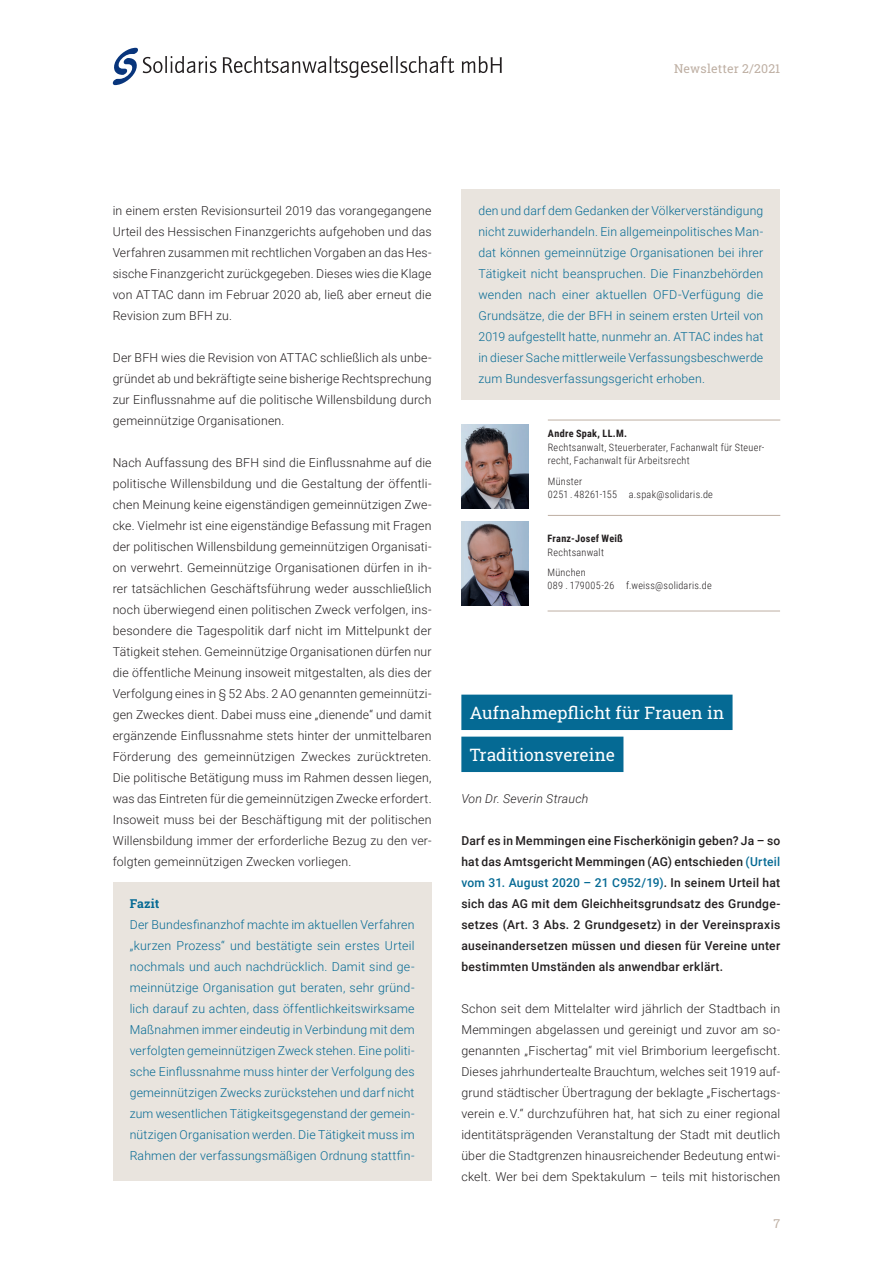
<style>
.page{position:relative;width:893px;height:1263px;background:#fff}
.page>*{position:absolute;margin:0;border:0;box-sizing:border-box;transform-origin:0 0}
.Headline{font:17.25px "Roboto Slab";color:#fff}
.Fließtext{font:300 12.3px/21px "Roboto";letter-spacing:.015em;color:#231f20;text-align:justify}
.Fazit{font:300 12.3px/21px "Roboto";letter-spacing:.015em;color:#056a94;text-align:justify}
.Fließtext_Anleser{font:500 12.3px/21px "Roboto";letter-spacing:.02em;color:#231f20;text-align:justify}
.Fließtext_Autor{font:italic 300 12.3px "Roboto";letter-spacing:.02em;color:#231f20}
.t1{font:12.3px "Roboto Slab";letter-spacing:.01em;color:#beafa3}
.Fazit_Headline{font:700 12.3px "Roboto Slab";letter-spacing:.01em;color:#056a94}
.Autor_-_Fließtext{font:300 10.2px/13.5px "Roboto Condensed";letter-spacing:.025em;color:#231f20}
.Autor_-_Name{font:700 10.2px "Roboto Condensed";letter-spacing:.03em;color:#231f20}
.s1{color:#056a94}
</style>
<div class="page">
<svg style="left:223px;top:56px;width:231px;height:22px"></svg>
<svg style="left:462px;top:56px;width:40px;height:17px"></svg>
<svg style="left:113px;top:48px;width:104px;height:37px"></svg>
<div style="left:113px;top:883px;width:319px;height:298px;background:#e9e4de"></div>
<div style="left:461px;top:190px;width:319px;height:210px;background:#e9e4de"></div>
<hr style="left:548px;top:420px;width:232px;height:1px;background:#beafa3">
<hr style="left:548px;top:515px;width:232px;height:1px;background:#beafa3">
<img style="left:461px;top:425px;width:67px;height:84px">
<hr style="left:548px;top:611px;width:232px;height:1px;background:#beafa3">
<img style="left:461px;top:522px;width:67px;height:84px">
<div style="left:461px;top:695px;width:271px;height:35px;background:#056a94"></div>
<div style="left:461px;top:737px;width:162px;height:35px;background:#056a94"></div>
<p class="t1" style="left:674px;top:60px;width:108px">Newsletter 2/2021</p>
<p class="Fließtext" style="left:113px;top:199px;width:320px">in einem ersten Revisionsurteil 2019 das vorangegangene Urteil des Hessischen Finanzgerichts aufgehoben und das Verfahren zusammen mit rechtlichen Vorgaben an das Hes&shy;sische Finanzgericht zurückgegeben. Dieses wies die Klage von ATTAC dann im Februar 2020 ab, ließ aber erneut die Revision zum BFH zu.</p>
<p class="Fließtext" style="left:113px;top:346px;width:320px">Der BFH wies die Revision von ATTAC schließlich als unbe&shy;gründet ab und bekräftigte seine bisherige Rechtsprechung zur Einflussnahme auf die politische Willensbildung durch gemeinnützige Organisationen.</p>
<p class="Fließtext" style="left:113px;top:451px;width:320px">Nach Auffassung des BFH sind die Einflussnahme auf die politische Willensbildung und die Gestaltung der öffentli&shy;chen Meinung keine eigenständigen gemeinnützigen Zwe&shy;cke. Vielmehr ist eine eigenständige Befassung mit Fragen der politischen Willensbildung gemeinnützigen Organisati&shy;on verwehrt. Gemeinnützige Organisationen dürfen in ih&shy;rer tatsächlichen Geschäftsführung weder ausschließlich noch überwiegend einen politischen Zweck verfolgen, ins&shy;besondere die Tagespolitik darf nicht im Mittelpunkt der Tätigkeit stehen. Gemeinnützige Organisationen dürfen nur die öffentliche Meinung insoweit mitgestalten, als dies der Verfolgung eines in § 52 Abs. 2 AO genannten gemeinnützi&shy;gen Zweckes dient. Dabei muss eine „dienende“ und damit ergänzende Einflussnahme stets hinter der unmittelbaren Förderung des gemeinnützigen Zweckes zurücktreten.<br>Die politische Betätigung muss im Rahmen dessen liegen, was das Eintreten für die gemeinnützigen Zwecke erfordert.<br>Insoweit muss bei der Beschäftigung mit der politischen Willensbildung immer der erforderliche Bezug zu den ver&shy;folgten gemeinnützigen Zwecken vorliegen.</p>
<p class="Fazit_Headline" style="left:130px;top:895px;width:31px">Fazit</p>
<p class="Fazit" style="left:130px;top:913px;width:286px">Der Bundesfinanzhof machte im aktuellen Verfahren „kurzen Prozess“ und bestätigte sein erstes Urteil nochmals und auch nachdrücklich. Damit sind ge&shy;meinnützige Organisation gut beraten, sehr gründ&shy;lich darauf zu achten, dass öffentlichkeitswirksame Maßnahmen immer eindeutig in Verbindung mit dem verfolgten gemeinnützigen Zweck stehen. Eine politi&shy;sche Einflussnahme muss hinter der Verfolgung des gemeinnützigen Zwecks zurückstehen und darf nicht zum wesentlichen Tätigkeitsgegenstand der gemein&shy;nützigen Organisation werden. Die Tätigkeit muss im Rahmen der verfassungsmäßigen Ordnung stattfin-</p>
<p class="Fazit" style="left:478px;top:199px;width:286px">den und darf dem Gedanken der Völkerverständigung nicht zuwiderhandeln. Ein allgemeinpolitisches Man&shy;dat können gemeinnützige Organisationen bei ihrer Tätigkeit nicht beanspruchen. Die Finanzbehörden wenden nach einer aktuellen OFD-Verfügung die Grundsätze, die der BFH in seinem ersten Urteil von 2019 aufgestellt hatte, nunmehr an. ATTAC indes hat in dieser Sache mittlerweile Verfassungsbeschwerde zum Bundesverfassungsgericht erhoben.</p>
<p class="Autor_-_Name" style="left:548px;top:427px;width:81px">Andre Spak, LL.M.</p>
<p class="Autor_-_Fließtext" style="left:548px;top:440px;width:218px">Rechtsanwalt, Steuerberater, Fachanwalt für Steuer&shy;recht, Fachanwalt für Arbeitsrecht</p>
<p class="Autor_-_Fließtext" style="left:548px;top:474px;width:167px">Münster<br>0251 . 48261-155 a.spak@solidaris.de</p>
<p class="Autor_-_Name" style="left:548px;top:531px;width:77px">Franz-Josef Weiß</p>
<p class="Autor_-_Fließtext" style="left:548px;top:542px;width:58px;line-height:20.2px">Rechtsanwalt<br>München</p>
<p class="Autor_-_Fließtext" style="left:548px;top:579px;width:166px">089 . 179005-26 f.weiss@solidaris.de</p>
<p class="Headline" style="left:470px;top:701px;width:256px">Aufnahmepflicht für Frauen in</p>
<p class="Headline" style="left:470px;top:743px;width:147px">Traditionsvereine</p>
<p class="Fließtext_Autor" style="left:461px;top:790px;width:129px">Von Dr. Severin Strauch</p>
<p class="Fließtext_Anleser" style="left:461px;top:829px;width:320px">Darf es in Memmingen eine Fischerkönigin geben? Ja – so hat das Amtsgericht Memmingen (AG) entschieden <span class="s1">(Urteil vom 31. August 2020 – 21 C952/19)</span>. In seinem Urteil hat sich das AG mit dem Gleichheitsgrundsatz des Grundge&shy;setzes (Art. 3 Abs. 2 Grundgesetz) in der Vereinspraxis auseinandersetzen müssen und diesen für Vereine unter bestimmten Umständen als anwendbar erklärt.</p>
<p class="Fließtext" style="left:461px;top:997px;width:320px">Schon seit dem Mittelalter wird jährlich der Stadtbach in Memmingen abgelassen und gereinigt und zuvor am so&shy;genannten „Fischertag“ mit viel Brimborium leergefischt.<br>Dieses jahrhundertealte Brauchtum, welches seit 1919 auf&shy;grund städtischer Übertragung der beklagte „Fischertags&shy;verein e. V.“ durchzuführen hat, hat sich zu einer regional identitätsprägenden Veranstaltung der Stadt mit deutlich über die Stadtgrenzen hinausreichender Bedeutung entwi&shy;ckelt. Wer bei dem Spektakulum – teils mit historischen</p>
<p class="t1" style="left:773px;top:1215px;width:8px">7</p>
</div>
